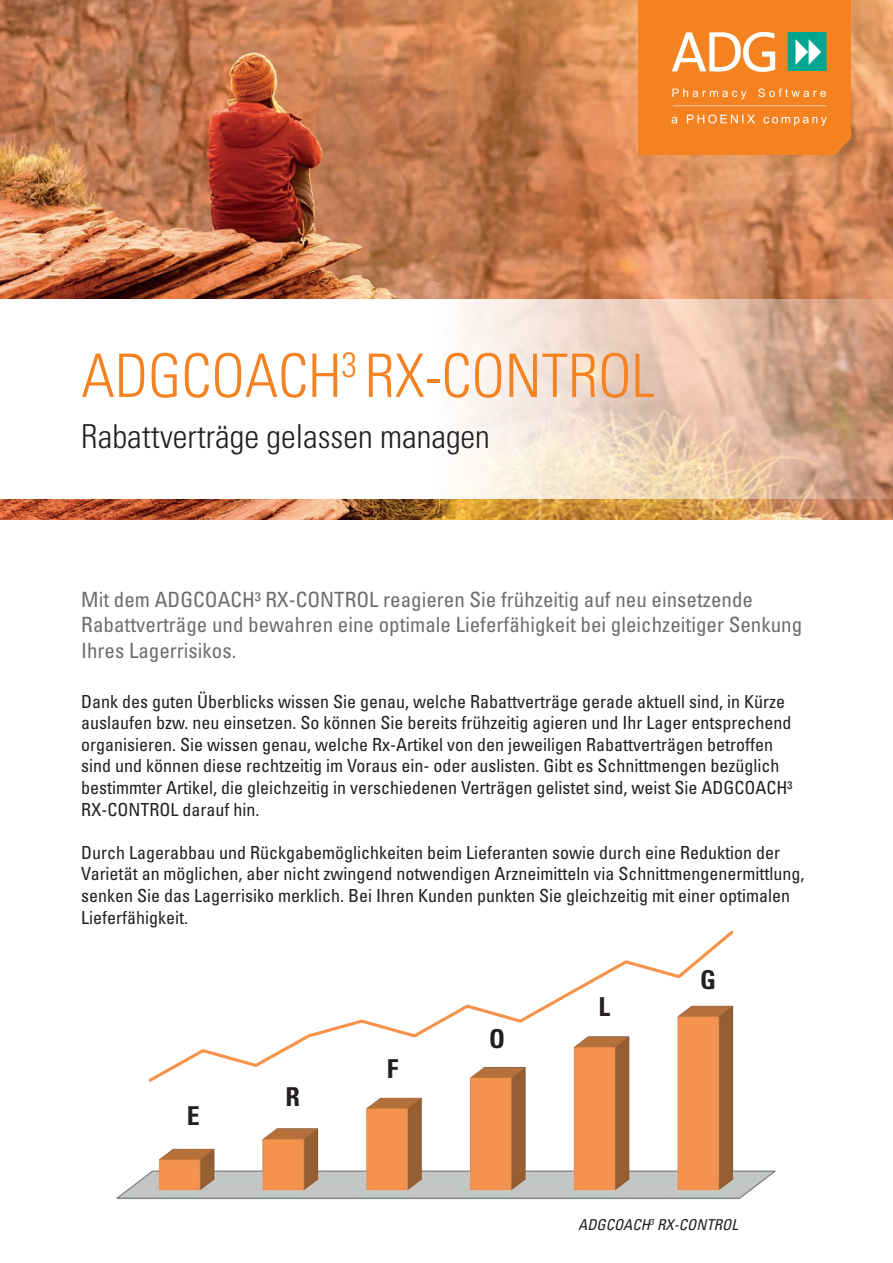
<style>
.page{position:relative;width:893px;height:1263px;background:#fff}
.page>*{position:absolute;margin:0;border:0;box-sizing:border-box;transform-origin:0 0}
.t1{font:300 condensed 60px "Univers";color:#f58220}
.t2{font:300 condensed 33px "Univers";color:#231f20}
.t3{font:700 condensed 26.1px "Univers";color:#231f20}
.t4{font:condensed 21px/25.2px "Univers";color:#6c6d70}
.t5{font:condensed 18px/21.6px "Univers";color:#231f20}
.t6{font:italic condensed 15px "Univers";color:#231f20}
</style>
<div class="page">
<img style="left:0;top:0;width:893px;height:520px">
<svg style="left:0;top:299px;width:893px;height:199px"></svg>
<img style="left:116px;top:1084px;width:660px;height:115px">
<svg style="left:148px;top:930px;width:586px;height:154px"></svg>
<img style="left:637px;top:0;width:213px;height:154px">
<h1 class="t1" style="left:81px;top:340px;width:575px">ADGCOACH<sup>3</sup> RX-CONTROL</h1>
<h2 class="t2" style="left:81px;top:416px;width:410px">Rabattverträge gelassen managen</h2>
<p class="t4" style="left:81px;top:587px;width:722px">Mit dem ADGCOACH³ RX-CONTROL reagieren Sie frühzeitig auf neu einsetzende<br>Rabattverträge und bewahren eine optimale Lieferfähigkeit bei gleichzeitiger Senkung<br>Ihres Lagerrisikos.</p>
<p class="t5" style="left:81px;top:690px;width:712px">Dank des guten Überblicks wissen Sie genau, welche Rabattverträge gerade aktuell sind, in Kürze auslaufen bzw. neu einsetzen. So können Sie bereits frühzeitig agieren und Ihr Lager entsprechend organisieren. Sie wissen genau, welche Rx-Artikel von den jeweiligen Rabattverträgen betroffen sind und können diese rechtzeitig im Voraus ein- oder auslisten. Gibt es Schnittmengen bezüglich bestimmter Artikel, die gleichzeitig in verschiedenen Verträgen gelistet sind, weist Sie ADGCOACH³<br>RX-CONTROL darauf hin.</p>
<p class="t5" style="left:81px;top:841px;width:725px">Durch Lagerabbau und Rückgabemöglichkeiten beim Lieferanten sowie durch eine Reduktion der Varietät an möglichen, aber nicht zwingend notwendigen Arzneimitteln via Schnittmengenermittlung, senken Sie das Lagerrisiko merklich. Bei Ihren Kunden punkten Sie gleichzeitig mit einer optimalen Lieferfähigkeit.</p>
<h3 class="t3" style="left:187px;top:1099px;width:15px">E</h3>
<h3 class="t3" style="left:285px;top:1081px;width:16px">R</h3>
<h3 class="t3" style="left:387px;top:1052px;width:13px">F</h3>
<h3 class="t3" style="left:489px;top:1022px;width:17px">O</h3>
<h3 class="t3" style="left:598px;top:990px;width:13px">L</h3>
<h3 class="t3" style="left:700px;top:964px;width:17px">G</h3>
<p class="t6" style="left:578px;top:1215px;width:161px">ADGCOACH<sup>3</sup> RX-CONTROL</p>
</div>
